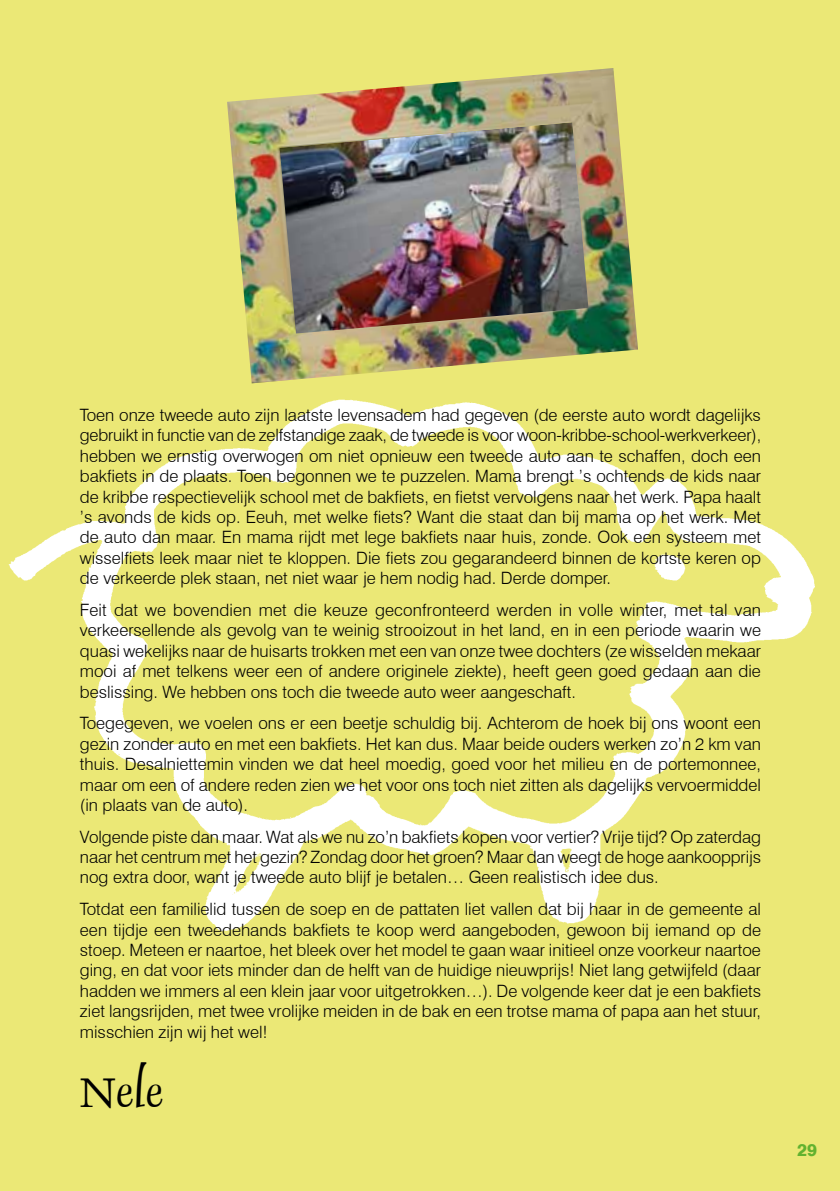
<style>
.page{position:relative;width:840px;height:1191px;background:#fff}
.page>*{position:absolute;margin:0;border:0;box-sizing:border-box;transform-origin:0 0}
.t1{font:48px "Dauphin Plain";color:#000}
.t2{font:300 17px/20.4px "Swiss 721 BT";color:#000;text-align:justify}
.t3{font:800 17px "Swiss 721 BT";color:#62b22f}
</style>
<div class="page">
<div style="left:0;top:0;width:839px;height:1191px;background:#ebe876"></div>
<img style="left:8px;top:383px;width:807px;height:548px">
<img style="left:8px;top:599px;width:19px;height:332px">
<img style="left:227px;top:68px;width:410px;height:315px">
<p class="t2" style="left:80px;top:404px;width:682px">Toen onze tweede auto zijn laatste levensadem had gegeven (de eerste auto wordt dagelijks gebruikt in functie van de zelfstandige zaak, de tweede is voor woon-kribbe-school-werkverkeer), hebben we ernstig overwogen om niet opnieuw een tweede auto aan te schaffen, doch een bakfiets in de plaats. Toen begonnen we te puzzelen. Mama brengt ’s ochtends de kids naar de kribbe respectievelijk school met de bakfiets, en fietst vervolgens naar het werk. Papa haalt ’s avonds de kids op. Eeuh, met welke fiets? Want die staat dan bij mama op het werk. Met de auto dan maar. En mama rijdt met lege bakfiets naar huis, zonde. Ook een systeem met wisselfiets leek maar niet te kloppen. Die fiets zou gegarandeerd binnen de kortste keren op de verkeerde plek staan, net niet waar je hem nodig had. Derde domper.</p>
<p class="t2" style="left:80px;top:599px;width:682px">Feit dat we bovendien met die keuze geconfronteerd werden in volle winter, met tal van verkeersellende als gevolg van te weinig strooizout in het land, en in een periode waarin we quasi wekelijks naar de huisarts trokken met een van onze twee dochters (ze wisselden mekaar mooi af met telkens weer een of andere originele ziekte), heeft geen goed gedaan aan die beslissing. We hebben ons toch die tweede auto weer aangeschaft.</p>
<p class="t2" style="left:80px;top:713px;width:682px">Toegegeven, we voelen ons er een beetje schuldig bij. Achterom de hoek bij ons woont een gezin zonder auto en met een bakfiets. Het kan dus. Maar beide ouders werken zo’n 2 km van thuis. Desalniettemin vinden we dat heel moedig, goed voor het milieu en de portemonnee, maar om een of andere reden zien we het voor ons toch niet zitten als dagelijks vervoermiddel (in plaats van de auto).</p>
<p class="t2" style="left:80px;top:826px;width:682px">Volgende piste dan maar. Wat als we nu zo’n bakfiets kopen voor vertier? Vrije tijd? Op zaterdag naar het centrum met het gezin? Zondag door het groen? Maar dan weegt de hoge aankoopprijs nog extra door, want je tweede auto blijf je betalen… Geen realistisch idee dus.</p>
<p class="t2" style="left:80px;top:899px;width:682px">Totdat een familielid tussen de soep en de pattaten liet vallen dat bij haar in de gemeente al een tijdje een tweedehands bakfiets te koop werd aangeboden, gewoon bij iemand op de stoep. Meteen er naartoe, het bleek over het model te gaan waar initieel onze voorkeur naartoe ging, en dat voor iets minder dan de helft van de huidige nieuwprijs! Niet lang getwijfeld (daar hadden we immers al een klein jaar voor uitgetrokken…). De volgende keer dat je een bakfiets ziet langsrijden, met twee vrolijke meiden in de bak en een trotse mama of papa aan het stuur, misschien zijn wij het wel!</p>
<h1 class="t1" style="left:80px;top:1061px;width:85px">Nele</h1>
<p class="t3" style="left:796px;top:1140px;width:22px">29</p>
</div>
